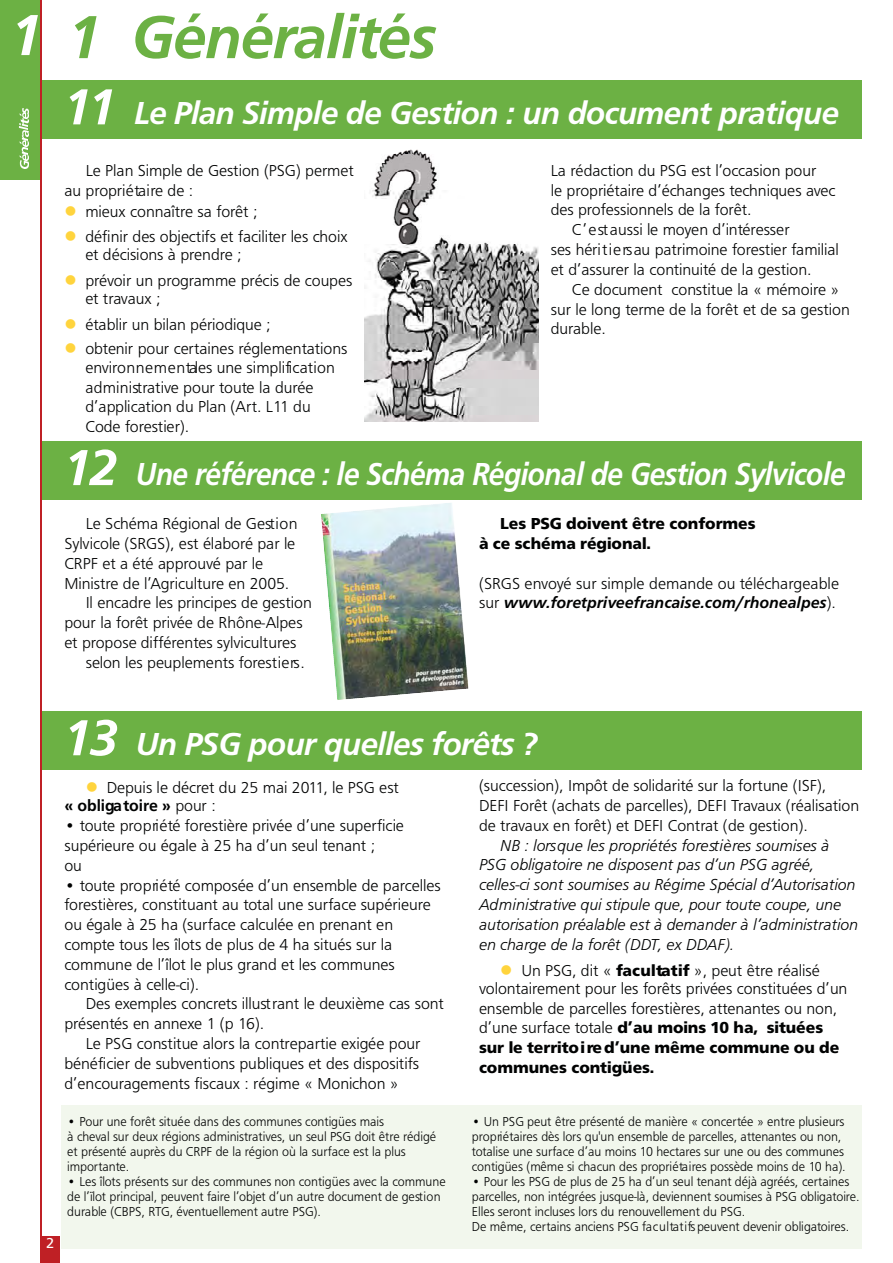
<style>
.page{position:relative;width:893px;height:1263px;background:#fff}
.page>*{position:absolute;margin:0;border:0;box-sizing:border-box;transform-origin:0 0}
.t1{font:italic 500 63px "Frutus T";letter-spacing:-.025em;color:#6cb144}
.t2{font:italic 500 33px "Frutus T";letter-spacing:-.025em;color:#fff}
.t3{font:italic 500 33px "Frutus T";letter-spacing:-.025em;color:#fff;scale:.9 1}
.t4{font:300 16.5px/19.8px "Frutus T";letter-spacing:-.005em;color:#010202}
.t5{font:italic 300 16.5px/19.8px "Frutus T";letter-spacing:-.005em;color:#010202}
.t6{font:700 16.5px/19.8px "Frutus T";letter-spacing:-.005em;color:#010202}
.t7{font:15px "Frutus T";color:#fff}
.t8{font:300 13.5px/15px "Frutus T";color:#010202;scale:.96 1}
.s1{font-size:60px;color:#fff}
.s2{font-size:52.5px}
.s3{font-weight:500;font-style:italic}
.s4{font-weight:500}
.s5{font-weight:700}
</style>
<div class="page">
<div style="left:62px;top:1105px;width:800px;height:144px;background:#f2f7ed"></div>
<div style="left:42px;top:712px;width:820px;height:58px;background:#6cb144"></div>
<div style="left:42px;top:81px;width:820px;height:58px;background:#6cb144"></div>
<div style="left:42px;top:441px;width:820px;height:59px;background:#6cb144"></div>
<div style="left:0;top:0;width:41px;height:179px;background:#6cb144"></div>
<img style="left:19px;top:108px;width:9px;height:60px">
<img style="left:364px;top:149px;width:175px;height:273px">
<svg style="left:321px;top:513px;width:13px;height:147px"></svg>
<img style="left:334px;top:503px;width:135px;height:197px">
<hr style="left:40px;top:0;width:2px;height:1263px;background:#bf2025">
<div style="left:41px;top:1236px;width:18px;height:27px;background:#bf2025"></div>
<h1 class="t1" style="left:10px;top:6px;width:428px"><span class="s1">1</span> 1 Généra lité s</h1>
<h2 class="t2" style="left:63px;top:97px;width:777px"><span class="s2">11</span> Le Plan Simple de Gestion : un document pra tiqu e</h2>
<p class="t4" style="left:64px;top:161px;width:291px;text-indent:21px">Le Plan Simple de Gestion (PSG) perm et au pro p rié ta ire de :</p>
<p class="t4" style="left:85px;top:200px;width:264px;line-height:24.5px">mieux connaître sa fo rêt ;<br>d é finir des objectifs et fa c iliter les ch o ix</p>
<p class="t4" style="left:85px;top:242px;width:269px;line-height:26px">et décisions à pre n d re ;<br>p révoir un pro gramme précis de coupes</p>
<p class="t4" style="left:85px;top:287px;width:264px;line-height:25px">et travaux ;<br>é tablir un bilan pério d ique ;<br>o b tenir pour certaines ré gle m e n tations</p>
<p class="t4" style="left:85px;top:358px;width:251px">e nv iro n n e m e n tales une simp lific a tio n a d m in istra tive pour to u te la durée d’application du Plan (Art. L11 du<br>Code fo re stier).</p>
<p class="t4" style="left:551px;top:161px;width:267px">La rédaction du PSG est l’occasion pour</p>
<p class="t4" style="left:551px;top:181px;width:286px">le pro p rié ta ire d’éch a n ges te ch n iques ave c</p>
<p class="t4" style="left:551px;top:201px;width:202px">des pro fessionnels de la fo rêt.</p>
<p class="t4" style="left:572px;top:220px;width:219px">C ’ e st aussi le moyen d’inté resser</p>
<p class="t4" style="left:551px;top:240px;width:290px">ses héri t i e rs au patrimoine fo re stier familial</p>
<p class="t4" style="left:551px;top:260px;width:262px">et d’assurer la continuité de la ge stio n .</p>
<p class="t4" style="left:572px;top:280px;width:269px">Ce document constitue la « mémoire »</p>
<p class="t4" style="left:551px;top:300px;width:301px">sur le long te rme de la fo rêt et de sa ge stio n</p>
<p class="t4" style="left:551px;top:319px;width:57px">d u ra b le .</p>
<h2 class="t3" style="left:63px;top:458px;width:871px"><span class="s2">12</span> Une référence : le Schéma Régional de Gestion Sylv ic o le</h2>
<p class="t4" style="left:86px;top:514px;width:213px">Le Schéma Régional de Gest io n</p>
<p class="t4" style="left:64px;top:534px;width:232px">S ylvicole (SRGS), est élaboré par le</p>
<p class="t4" style="left:64px;top:554px;width:200px">CRPF et a été appro u vé par le</p>
<p class="t4" style="left:64px;top:574px;width:226px">M in istre de l’Agric u ltu re en 2005.</p>
<p class="t4" style="left:86px;top:593px;width:228px">Il encadre les principes de ge stio n</p>
<p class="t4" style="left:64px;top:613px;width:240px">pour la fo rêt privée de Rhône-A lp e s</p>
<p class="t4" style="left:64px;top:633px;width:233px">et propose diffé re n tes sylv ic u ltu res</p>
<p class="t4" style="left:86px;top:653px;width:221px">selon les peuplements fo re st ie rs .</p>
<p class="t6" style="left:479px;top:515px;width:278px;text-indent:21px">Les PSG doivent être confo rmes à ce schéma ré g io n a l.</p>
<p class="t4" style="left:479px;top:574px;width:361px">(SRGS envoyé sur simple demande ou téléchargeable sur <span class="s3">www.foretpriveefrancaise.com/rhonealpes</span>).</p>
<h2 class="t2" style="left:63px;top:728px;width:476px"><span class="s2">13</span> Un PSG pour quelles forêts ?</h2>
<p class="t7" style="left:46px;top:1235px;width:10px">2</p>
<p class="t4" style="left:64px;top:779px;width:336px;line-height:18.6px;text-indent:42px">Depuis le décret du 25 mai 2011, le PSG est <span class="s4">« obliga to ire »</span> pour :</p>
<p class="t4" style="left:64px;top:816px;width:341px">• to u te pro p rié té fo re stiè re privée d’une superficie s u p é rie u re ou égale à 25 ha d’un seul tenant ;<br>o u</p>
<p class="t4" style="left:64px;top:876px;width:378px">• to u te pro p rié té composée d’un ensemble de parc e lle s fo re stiè res, constituant au total une surface supérie u re ou égale à 25 ha (surface calculée en prenant en<br>c o mpte tous les îlots de plus de 4 ha situés sur la commune de l’îlot le plus grand et les communes contigües à celle-ci).</p>
<p class="t4" style="left:64px;top:995px;width:381px;text-indent:21px">Des exe mples concrets illust rant le deuxième cas sont p ré s e n tés en annexe 1 (p 16 ).</p>
<p class="t4" style="left:64px;top:1034px;width:357px;text-align:justify;text-indent:21px">Le PSG constitue alors la contre p a rtie ex igée pour b é n é ficier de subventions publiques et des dispositifs d ’e n c o u ra gements fiscaux : régime « Monichon »</p>
<p class="t8" style="left:67px;top:1114px;width:386px">• Pour une fo rêt située dans des communes contigües mais<br>à ch eval sur deux régions administra tives, un seul PSG doit être ré d igé et pré s e n té auprès du CRPF de la région où la surface est la plus<br>imp o rta n te .</p>
<p class="t8" style="left:67px;top:1174px;width:396px">• Les îlots présents sur des communes non contigües avec la commune de l’ïlot principal, peuvent fa ire l’o b jet d’un autre document de ge st io n d u rable (CBPS, RTG, éventuellement autre PSG).</p>
<p class="t4" style="left:479px;top:776px;width:382px">(succession), Imp ôt de solidarité sur la fo rtune (ISF),<br>DEFI Fo rêt (achats de parcelles), DEFI Travaux (ré a lis a tio n de travaux en fo rêt) et DEFI Contrat (de ge stio n ).</p>
<p class="t5" style="left:479px;top:836px;width:380px;text-indent:21px">NB : lors que les pro p rié tés fo re st iè res soumises à PSG obliga to ire ne disposent pas d’un PSG agréé, celles-ci sont soumises au Régime Spécial d’Au to ris a tio n Ad m in ist ra tive qui stipule que, pour to u te coupe, une<br>a u to risation préalable est à demander à l’administra tio n en ch a rge de la fo rêt (DDT, ex DDA F ).</p>
<p class="t4" style="left:479px;top:961px;width:370px;text-indent:42px">Un PSG, dit « <span class="s5">fa c u lta t if</span> », peut être ré a lis é<br>vo lo n ta irement pour les fo rêts privées constituées d’un ensemble de parcelles fo re stiè res, atte n a n tes ou non, d’une surface tota le <span class="s5">d’au moins 10 ha, situées sur le te rrito i re d’une même commune ou de communes contigües.</span></p>
<p class="t8" style="left:472px;top:1114px;width:391px">• Un PSG peut être pré s e n té de manière « concertée » entre plusieurs p ro p rié ta ires dès lors qu'un ensemble de parcelles, atte n a n tes ou non, totalise une surface d’au moins 10 hecta res sur une ou des communes contigües (même si chacun des pro p rié ta ires possède moins de 10 ha).</p>
<p class="t8" style="left:472px;top:1174px;width:405px">• Pour les PSG de plus de 25 ha d’un seul tenant déjà agréés, certa in e s p a rcelles, non inté grées jusque-là, deviennent soumises à PSG obliga to ire .<br>Elles seront incluses lors du re n o u vellement du PSG.<br>De même, certains anciens PSG fa c u lta t ifs peuvent devenir obliga to ire s .</p>
</div>
